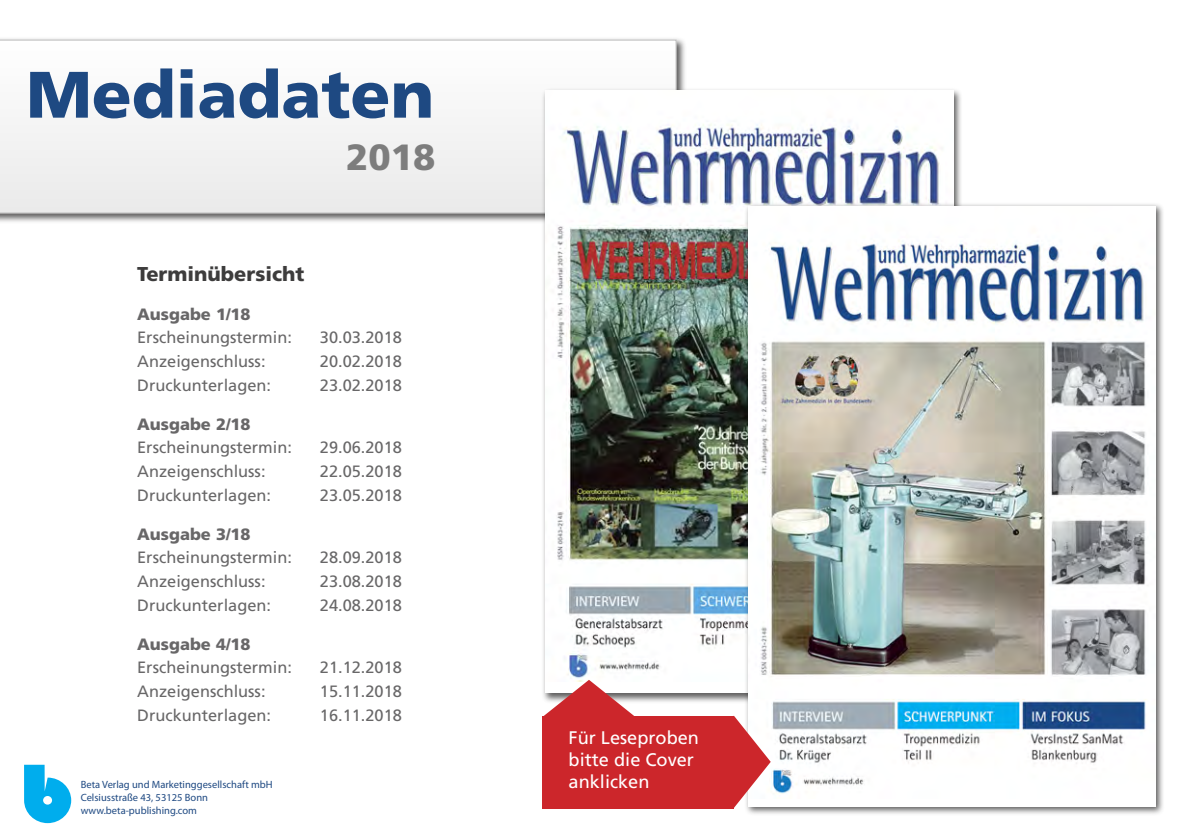
<style>
.page{position:relative;width:1191px;height:840px;background:#fff}
.page>*{position:absolute;margin:0;border:0;box-sizing:border-box;transform-origin:0 0}
.t1{font:900 65.6px "Frutiger LT";color:#1e4982}
.t2{font:italic 700 62px "Menlo";color:#cc262b;scale:2.5 1}
.t3{font:900 36.4px "Frutiger LT";color:#7d7d7d}
.t4{font:900 20px "Frutiger LT";color:#3d3c3c}
.t5{font:18.2px/21.8px "Frutiger LT";color:#fff}
.t6{font:16.4px "Frutiger LT";color:#686768}
.t7{font:900 16.4px "Frutiger LT";color:#686768}
.t8{font:10.6px/12.6px "Myriad Pro";color:#1e4982}
</style>
<div class="page">
<svg style="left:24px;top:764px;width:47px;height:58px"></svg>
<img style="left:0;top:38px;width:685px;height:184px">
<svg style="left:0;top:40px;width:676px;height:173px"></svg>
<img style="left:538px;top:84px;width:423px;height:618px">
<img style="left:545px;top:91px;width:408px;height:589px">
<img style="left:740px;top:199px;width:423px;height:615px">
<img style="left:748px;top:206px;width:407px;height:592px">
<div style="left:542px;top:715px;width:191px;height:92px;background:#cc262b"></div>
<h1 class="t1" style="left:26px;top:55px;width:409px">Mediadaten</h1>
<h3 class="t3" style="left:346px;top:135px;width:91px">2018</h3>
<p class="t4" style="left:137px;top:261px;width:169px">Terminübersicht</p>
<p class="t7" style="left:137px;top:304px;width:115px">Ausgabe 1/18</p>
<p class="t6" style="left:137px;top:328px;width:156px">Erscheinungstermin:</p>
<p class="t6" style="left:320px;top:328px;width:83px">30.03.2018</p>
<p class="t6" style="left:137px;top:351px;width:130px">Anzeigenschluss:</p>
<p class="t6" style="left:320px;top:351px;width:83px">20.02.2018</p>
<p class="t6" style="left:137px;top:375px;width:135px">Druckunterlagen:</p>
<p class="t6" style="left:320px;top:375px;width:83px">23.02.2018</p>
<p class="t7" style="left:137px;top:414px;width:115px">Ausgabe 2/18</p>
<p class="t6" style="left:137px;top:438px;width:156px">Erscheinungstermin:</p>
<p class="t6" style="left:320px;top:438px;width:83px">29.06.2018</p>
<p class="t6" style="left:137px;top:461px;width:130px">Anzeigenschluss:</p>
<p class="t6" style="left:320px;top:461px;width:83px">22.05.2018</p>
<p class="t6" style="left:137px;top:485px;width:135px">Druckunterlagen:</p>
<p class="t6" style="left:320px;top:485px;width:83px">23.05.2018</p>
<p class="t7" style="left:137px;top:523px;width:115px">Ausgabe 3/18</p>
<p class="t6" style="left:137px;top:547px;width:156px">Erscheinungstermin:</p>
<p class="t6" style="left:320px;top:547px;width:83px">28.09.2018</p>
<p class="t6" style="left:137px;top:571px;width:130px">Anzeigenschluss:</p>
<p class="t6" style="left:320px;top:571px;width:83px">23.08.2018</p>
<p class="t6" style="left:137px;top:595px;width:135px">Druckunterlagen:</p>
<p class="t6" style="left:320px;top:595px;width:83px">24.08.2018</p>
<p class="t7" style="left:137px;top:633px;width:115px">Ausgabe 4/18</p>
<p class="t6" style="left:137px;top:657px;width:156px">Erscheinungstermin:</p>
<p class="t6" style="left:320px;top:657px;width:83px">21.12.2018</p>
<p class="t6" style="left:137px;top:681px;width:130px">Anzeigenschluss:</p>
<p class="t6" style="left:320px;top:681px;width:83px">15.11.2018</p>
<p class="t6" style="left:137px;top:705px;width:135px">Druckunterlagen:</p>
<p class="t6" style="left:320px;top:705px;width:83px">16.11.2018</p>
<p class="t8" style="left:81px;top:778px;width:193px">Beta Verlag und Marketinggesellschaft mbH<br>Celsiusstraße 43, 53125 Bonn www.beta-publishing.com</p>
<h2 class="t2" style="left:635px;top:739px;width:39px;rotate:-180deg">▼</h2>
<p class="t5" style="left:568px;top:726px;width:132px">Für Leseproben bitte die Cover anklicken</p>
<h2 class="t2" style="left:710px;top:808px;width:39px;rotate:-90deg">▼</h2>
</div>
